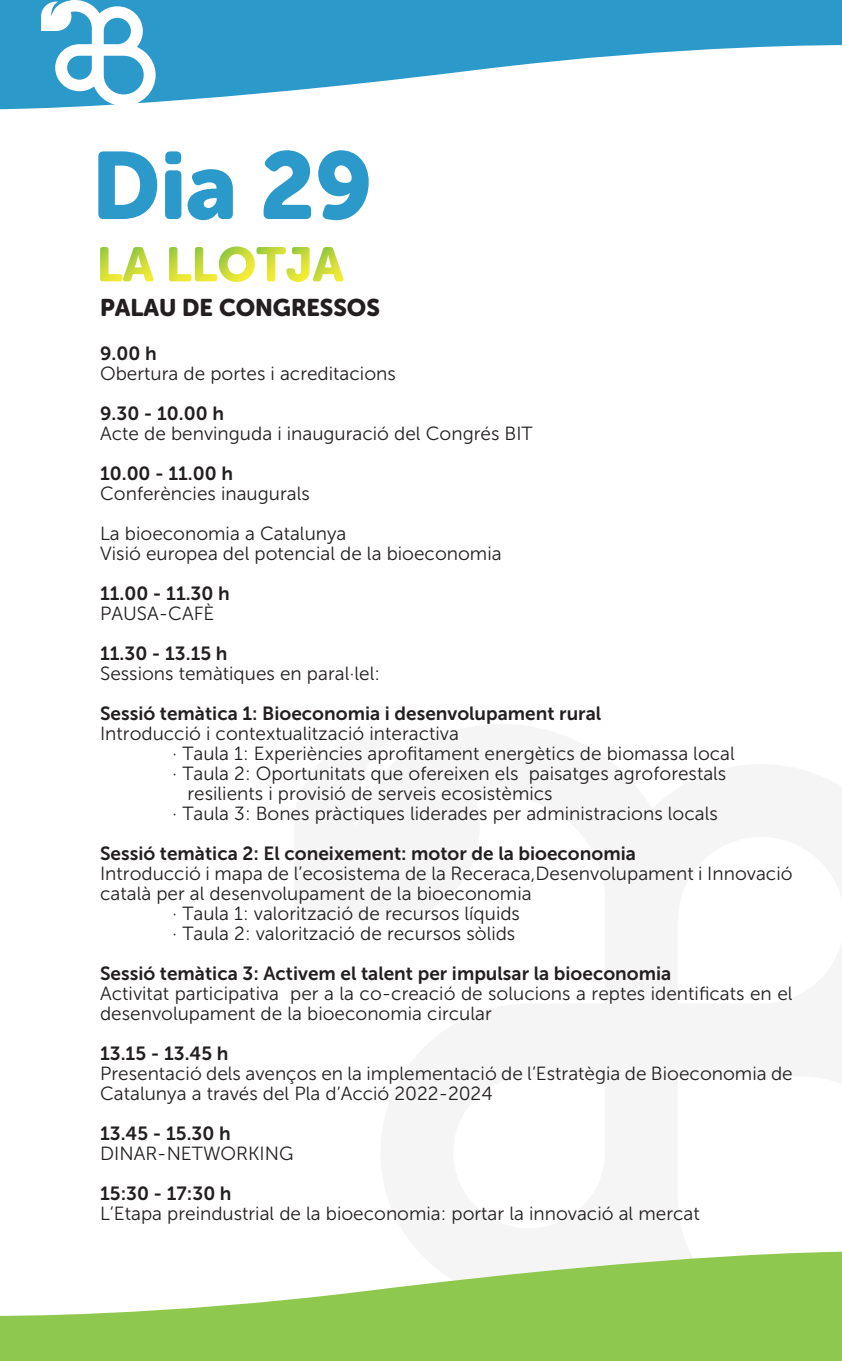
<style>
.page{position:relative;width:842px;height:1361px;background:#fff}
.page>*{position:absolute;margin:0;border:0;box-sizing:border-box;transform-origin:0 0}
.t1{font:94.6px "Museo Sans Rounded 900";color:#2b99ca}
.t2{font:24px "Museo Sans Rounded 900";color:#231f20}
.t3{font:19px/20px "Museo Sans 300";color:#231f20}
.t4{font:19px "Museo Sans 700";color:#231f20}
</style>
<div class="page">
<svg style="left:100px;top:247px;width:54px;height:34px"></svg>
<svg style="left:169px;top:246px;width:175px;height:36px"></svg>
<svg style="left:0;top:1251px;width:842px;height:110px;fill:#8ec84e"></svg>
<svg style="left:0;top:0;width:842px;height:109px;fill:#2b99ca"></svg>
<svg style="left:23px;top:0;width:138px;height:109px"></svg>
<h1 class="t1" style="left:92px;top:132px;width:282px">Dia 29</h1>
<p class="t2" style="left:100px;top:294px;width:281px">PALAU DE CONGRESSOS</p>
<p class="t4" style="left:100px;top:342px;width:58px">9.00 h</p>
<p class="t3" style="left:100px;top:363px;width:297px">Obertura de portes i acreditacions</p>
<p class="t4" style="left:100px;top:402px;width:125px">9.30 - 10.00 h</p>
<p class="t3" style="left:100px;top:423px;width:434px">Acte de benvinguda i inauguració del Congrés BIT</p>
<p class="t4" style="left:100px;top:462px;width:134px">10.00 - 11.00 h</p>
<p class="t3" style="left:100px;top:473px;width:248px;line-height:40px">Conferències inaugurals<br>La bioeconomia a Catalunya</p>
<p class="t3" style="left:100px;top:543px;width:403px">Visió europea del potencial de la bioeconomia</p>
<p class="t4" style="left:100px;top:582px;width:131px">11.00 - 11.30 h</p>
<p class="t3" style="left:100px;top:603px;width:116px">PAUSA-CAFÈ</p>
<p class="t4" style="left:100px;top:642px;width:129px">11.30 - 13.15 h</p>
<p class="t3" style="left:100px;top:663px;width:281px">Sessions temàtiques en paral·lel:</p>
<p class="t4" style="left:100px;top:702px;width:503px">Sessió temàtica 1: Bioeconomia i desenvolupament rural</p>
<p class="t3" style="left:100px;top:723px;width:360px">Introducció i contextualització interactiva</p>
<p class="t3" style="left:172px;top:743px;width:564px">· Taula 1: Experiències aprofitament energètics de biomassa local</p>
<p class="t3" style="left:172px;top:763px;width:556px">· Taula 2: Oportunitats que ofereixen els paisatges agroforestals</p>
<p class="t3" style="left:187px;top:783px;width:367px">resilients i provisió de serveis ecosistèmics</p>
<p class="t3" style="left:172px;top:803px;width:547px">· Taula 3: Bones pràctiques liderades per administracions locals</p>
<p class="t4" style="left:100px;top:842px;width:537px">Sessió temàtica 2: El coneixement: motor de la bioeconomia</p>
<p class="t3" style="left:100px;top:863px;width:694px">Introducció i mapa de l’ecosistema de la Receraca,Desenvolupament i Innovació</p>
<p class="t3" style="left:100px;top:883px;width:433px">català per al desenvolupament de la bioeconomia</p>
<p class="t3" style="left:172px;top:903px;width:349px">· Taula 1: valorització de recursos líquids</p>
<p class="t3" style="left:172px;top:923px;width:345px">· Taula 2: valorització de recursos sòlids</p>
<p class="t4" style="left:100px;top:962px;width:573px">Sessió temàtica 3: Activem el talent per impulsar la bioeconomia</p>
<p class="t3" style="left:100px;top:983px;width:694px">Activitat participativa per a la co-creació de solucions a reptes identificats en el desenvolupament de la bioeconomia circular</p>
<p class="t4" style="left:100px;top:1042px;width:130px">13.15 - 13.45 h</p>
<p class="t3" style="left:100px;top:1063px;width:694px">Presentació dels avenços en la implementació de l’Estratègia de Bioeconomia de<br>Catalunya a través del Pla d’Acció 2022-2024</p>
<p class="t4" style="left:100px;top:1122px;width:132px">13.45 - 15.30 h</p>
<p class="t3" style="left:100px;top:1143px;width:195px">DINAR-NETWORKING</p>
<p class="t4" style="left:100px;top:1182px;width:133px">15:30 - 17:30 h</p>
<p class="t3" style="left:100px;top:1203px;width:601px">L’Etapa preindustrial de la bioeconomia: portar la innovació al mercat</p>
</div>
